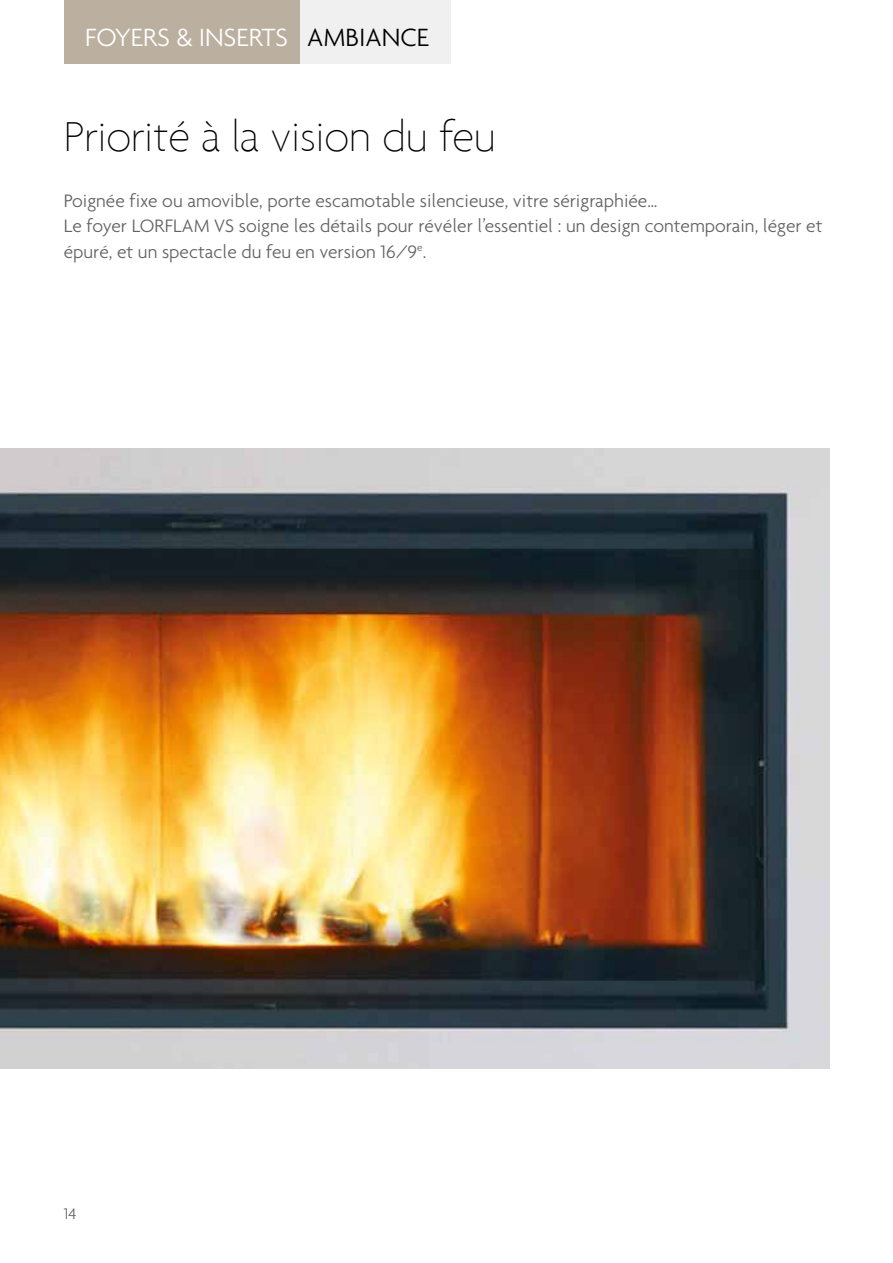
<style>
.page{position:relative;width:893px;height:1263px;background:#fff}
.page>*{position:absolute;margin:0;border:0;box-sizing:border-box;transform-origin:0 0}
.t1{font:100 45px "Agenda";color:#000}
.t2{font:300 27px "Agenda";color:#fff}
.t3{font:300 19.5px/25.5px "Agenda";color:#646363}
.t4{font:300 16.5px "Agenda";color:#646363}
.s1{color:#000}
</style>
<div class="page">
<img style="left:0;top:448px;width:829px;height:621px">
<div style="left:64px;top:0;width:386px;height:64px;background:#f0f0f0"></div>
<div style="left:64px;top:0;width:236px;height:64px;background:#bbb09f"></div>
<h2 class="t2" style="left:85px;top:21px;width:346px">FOYERS &amp; INSERTS <span class="s1">AMBIANCE</span></h2>
<h1 class="t1" style="left:64px;top:111px;width:434px">Priorité à la vision du feu</h1>
<p class="t3" style="left:64px;top:187px;width:760px">Poignée fixe ou amovible, porte escamotable silencieuse, vitre sérigraphiée…<br>Le foyer LORFLAM VS soigne les détails pour révéler l’essentiel : un design contemporain, léger et épuré, et un spectacle du feu en version 16/9<sup>e</sup>.</p>
<p class="t4" style="left:64px;top:1204px;width:14px">14</p>
</div>
